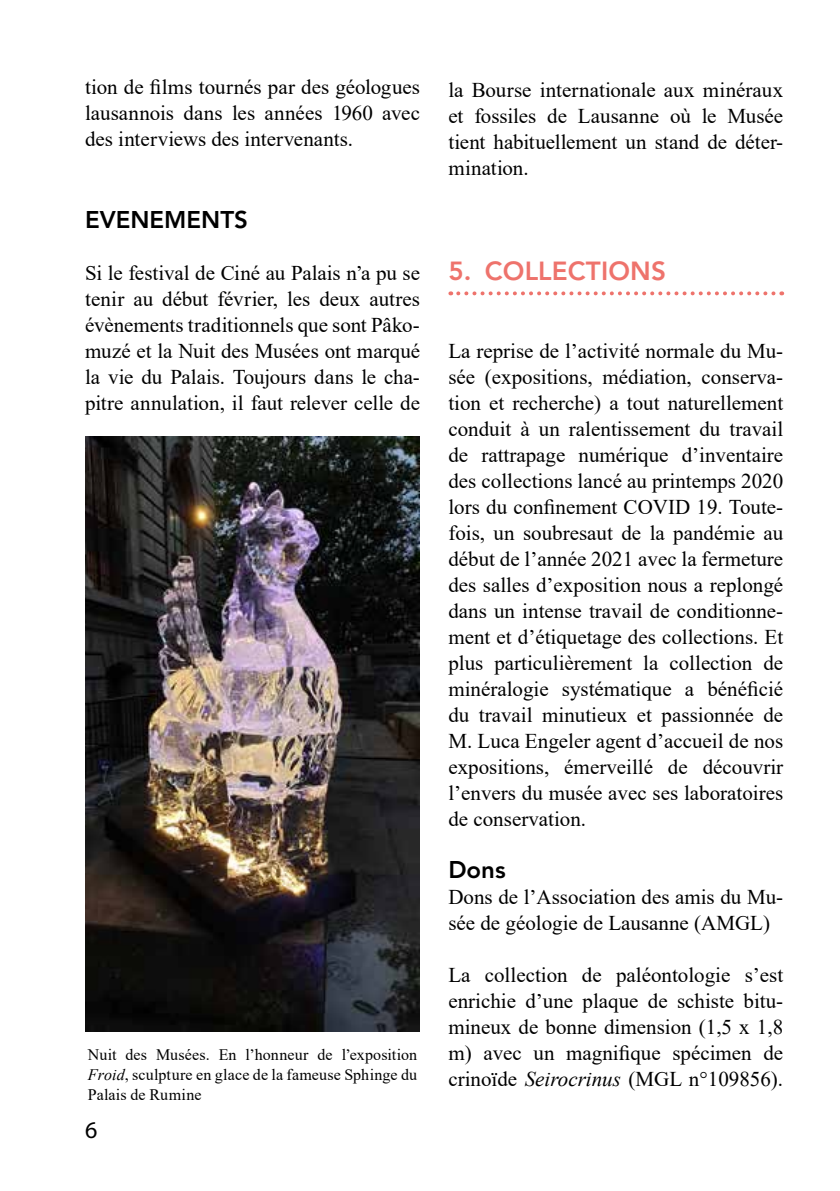
<style>
.page{position:relative;width:840px;height:1191px;background:#fff}
.page>*{position:absolute;margin:0;border:0;box-sizing:border-box;transform-origin:0 0}
.t1{font:800 26px "Avenir LT Pro";letter-spacing:.005em;color:#ee736c}
.t2{font:800 24px "Avenir LT Pro";color:#000}
.t3{font:24px "Myriad Pro";color:#000}
.t4{font:21px/26px "Times New Roman";color:#000;text-align:justify}
.t5{font:16px/20px "Times New Roman";letter-spacing:.01em;color:#000;text-align:justify}
.s1{font-style:italic}
</style>
<div class="page">
<svg style="left:458px;top:291px;width:323px;height:4px"></svg>
<img style="left:85px;top:437px;width:335px;height:594px">
<p class="t4" style="left:85px;top:73px;width:336px">tion de films tournés par des géologues lausannois dans les années 1960 avec des interviews des intervenants.</p>
<p class="t2" style="left:85px;top:205px;width:164px">EVENEMENTS</p>
<p class="t4" style="left:85px;top:259px;width:336px">Si le festival de Ciné au Palais n’a pu se tenir au début février, les deux autres évènements traditionnels que sont Pâko&shy;muzé et la Nuit des Musées ont marqué la vie du Palais. Toujours dans le cha&shy;pitre annulation, il faut relever celle de</p>
<p class="t5" style="left:88px;top:1044px;width:330px">Nuit des Musées. En l’honneur de l’exposition <span class="s1">Froid</span>, sculpture en glace de la fameuse Sphinge du Palais de Rumine</p>
<p class="t3" style="left:85px;top:1115px;width:14px">6</p>
<p class="t4" style="left:448px;top:76px;width:336px">la Bourse internationale aux minéraux et fossiles de Lausanne où le Musée tient habituellement un stand de déter&shy;mination.</p>
<p class="t1" style="left:448px;top:256px;width:219px">5. COLLECTIONS</p>
<p class="t4" style="left:448px;top:337px;width:336px">La reprise de l’activité normale du Mu&shy;sée (expositions, médiation, conserva&shy;tion et recherche) a tout naturellement conduit à un ralentissement du travail de rattrapage numérique d’inventaire des collections lancé au printemps 2020 lors du confinement COVID 19. Toute&shy;fois, un soubresaut de la pandémie au début de l’année 2021 avec la fermeture des salles d’exposition nous a replongé dans un intense travail de conditionne&shy;ment et d’étiquetage des collections. Et plus particulièrement la collection de minéralogie systématique a bénéficié du travail minutieux et passionnée de M. Luca Engeler agent d’accueil de nos expositions, émerveillé de découvrir l’envers du musée avec ses laboratoires de conservation.</p>
<p class="t2" style="left:448px;top:855px;width:59px">Dons</p>
<p class="t4" style="left:448px;top:883px;width:336px">Dons de l’Association des amis du Mu&shy;sée de géologie de Lausanne (AMGL)</p>
<p class="t4" style="left:448px;top:961px;width:336px">La collection de paléontologie s’est enrichie d’une plaque de schiste bitu&shy;mineux de bonne dimension (1,5 x 1,8 m) avec un magnifique spécimen de crinoïde <span class="s1">Seirocrinus</span> (MGL n°109856).</p>
</div>
